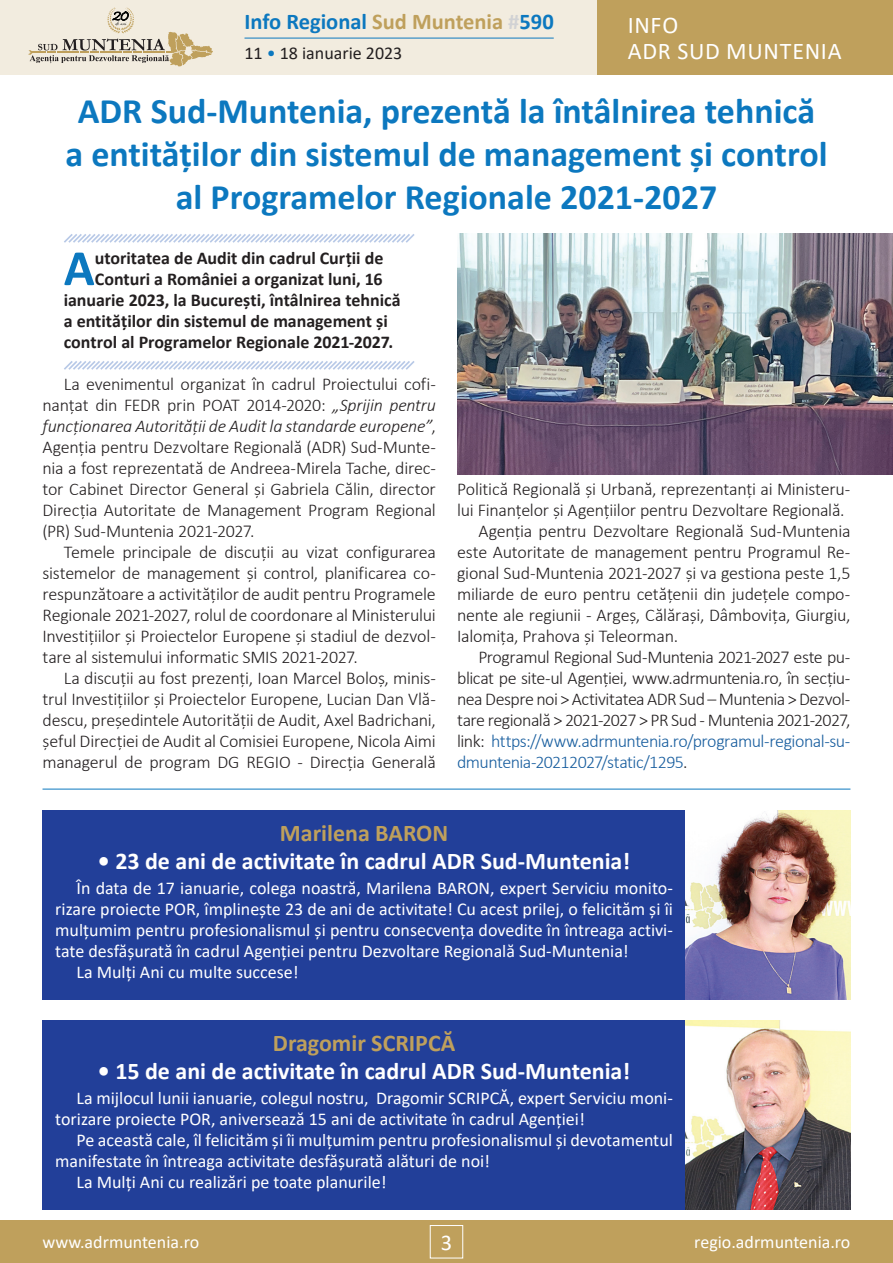
<style>
.page{position:relative;width:893px;height:1263px;background:#fff}
.page>*{position:absolute;margin:0;border:0;box-sizing:border-box;transform-origin:0 0}
.t1{font:700 51.15px "Calibri";color:#0c78bf}
.t2{font:700 36px/43.2px "Calibri";color:#0c78bf;text-align:center}
.t3{font:700 24px "Calibri";color:#fff}
.t4{font:700 24px "Calibri";color:#bfa05c}
.t5{font:24px/25.5px "Calibri";letter-spacing:.03em;color:#fff}
.t6{font:700 22.5px "Calibri";color:#0c78bf}
.t7{font:22.5px "Calibri";color:#fff}
.t8{font:300 18px/21px "Calibri";letter-spacing:-.015em;color:#231f20;text-align:justify}
.t9{font:18px/21px "Calibri";color:#fff}
.t10{font:700 18px "Calibri";letter-spacing:-.005em;color:#231f20}
.t11{font:300 18px "Calibri";letter-spacing:-.03em;color:#175d9e}
.t12{font:300 18px "Calibri";letter-spacing:-.035em;color:#231f20}
.t13{font:18px "Calibri";color:#231f20}
.s1{color:#bfa05c}
.s2{color:#d1d2d4}
.s3{color:#0c78bf}
.s4{font-style:italic}
.s5{color:#231f20}
</style>
<div class="page">
<div style="left:0;top:1220px;width:893px;height:43px;background:#bfa05c"></div>
<div style="left:430px;top:1225px;width:33px;height:33px;border:1px solid #fff"></div>
<div style="left:0;top:0;width:893px;height:75px;background:#f2ecdf"></div>
<div style="left:597px;top:0;width:296px;height:75px;background:#bfa05c"></div>
<hr style="left:244px;top:38px;width:310px;height:1px;background:#0c78bf">
<svg style="left:29px;top:8px;width:184px;height:58px"></svg>
<svg style="left:64px;top:234px;width:351px;height:9px"></svg>
<svg style="left:64px;top:361px;width:351px;height:9px"></svg>
<div style="left:43px;top:1020px;width:643px;height:189px;background:#223f99"></div>
<img style="left:686px;top:1020px;width:164px;height:189px">
<div style="left:43px;top:810px;width:643px;height:189px;background:#223f99"></div>
<img style="left:686px;top:810px;width:164px;height:189px">
<hr style="left:43px;top:789px;width:807px;height:1px;background:#0c78bf">
<img style="left:457px;top:234px;width:436px;height:240px">
<p class="t6" style="left:244px;top:6px;width:311px">Info Regional <span class="s1">Sud Muntenia</span> <span class="s2">#</span>590</p>
<p class="t13" style="left:244px;top:41px;width:159px">11 <span class="s3">•</span> 18 ianuarie 2023</p>
<h3 class="t5" style="left:628px;top:12px;width:216px">INFO<br>ADR SUD MUNTENIA</h3>
<h2 class="t2" style="left:65px;top:89px;width:764px">ADR Sud-Muntenia, prezentă la întâlnirea tehnică a entităților din sistemul de management și control al Programelor Regionale 2021-2027</h2>
<h1 class="t1" style="left:64px;top:232px;width:32px">A</h1>
<p class="t10" style="left:95px;top:245px;width:290px">utoritatea de Audit din cadrul Curții de</p>
<p class="t10" style="left:95px;top:266px;width:289px">Conturi a României a organizat luni, 16</p>
<p class="t10" style="left:64px;top:287px;width:338px">ianuarie 2023, la București, întâlnirea tehnică</p>
<p class="t10" style="left:64px;top:308px;width:325px">a entităților din sistemul de management și</p>
<p class="t10" style="left:64px;top:329px;width:331px">control al Programelor Regionale 2021-2027.</p>
<p class="t8" style="left:43px;top:373px;width:395px;text-indent:21px">La evenimentul organizat în cadrul Proiectului cofi&shy;nanțat din FEDR prin POAT 2014-2020: <span class="s4">„Sprijin pentru funcționarea Autorității de Audit la standarde europene”</span>, Agenția pentru Dezvoltare Regională (ADR) Sud-Munte&shy;nia a fost reprezentată de Andreea-Mirela Tache, direc&shy;tor Cabinet Director General și Gabriela Călin, director Direcția Autoritate de Management Program Regional (PR) Sud-Muntenia 2021-2027.</p>
<p class="t8" style="left:43px;top:541px;width:395px;text-indent:21px">Temele principale de discuții au vizat configurarea sistemelor de management și control, planificarea co&shy;respunzătoare a activităților de audit pentru Programele Regionale 2021-2027, rolul de coordonare al Ministerului Investițiilor și Proiectelor Europene și stadiul de dezvol&shy;tare al sistemului informatic SMIS 2021-2027.</p>
<p class="t8" style="left:43px;top:667px;width:395px;text-indent:21px">La discuții au fost prezenți, Ioan Marcel Boloș, minis&shy;trul Investițiilor și Proiectelor Europene, Lucian Dan Vlă&shy;descu, președintele Autorității de Audit, Axel Badrichani, șeful Direcției de Audit al Comisiei Europene, Nicola Aimi managerul de program DG REGIO - Direcția Generală</p>
<p class="t8" style="left:457px;top:478px;width:395px">Politică Regională și Urbană, reprezentanți ai Ministeru-</p>
<p class="t8" style="left:457px;top:499px;width:389px">lui Finanțelor și Agențiilor pentru Dezvoltare Regională.</p>
<p class="t8" style="left:478px;top:520px;width:374px">Agenția pentru Dezvoltare Regională Sud-Muntenia</p>
<p class="t8" style="left:457px;top:541px;width:395px">este Autoritate de management pentru Programul Re-</p>
<p class="t8" style="left:457px;top:562px;width:395px">gional Sud-Muntenia 2021-2027 și va gestiona peste 1,5</p>
<p class="t8" style="left:457px;top:584px;width:395px">miliarde de euro pentru cetățenii din județele compo-</p>
<p class="t8" style="left:457px;top:605px;width:395px">nente ale regiunii - Argeș, Călărași, Dâmbovița, Giurgiu,</p>
<p class="t8" style="left:457px;top:626px;width:222px">Ialomița, Prahova și Teleorman.</p>
<p class="t8" style="left:478px;top:647px;width:374px">Programul Regional Sud-Muntenia 2021-2027 este pu-</p>
<p class="t8" style="left:457px;top:668px;width:395px">blicat pe site-ul Agenției, www.adrmuntenia.ro, în secțiu-</p>
<p class="t8" style="left:457px;top:689px;width:395px">nea Despre noi &gt; Activitatea ADR Sud – Muntenia &gt; Dezvol-</p>
<p class="t12" style="left:457px;top:709px;width:395px">tare regională &gt; 2021-2027 &gt; PR Sud ‐ Muntenia 2021‐2027,</p>
<p class="t11" style="left:457px;top:730px;width:395px"><span class="s5">link:</span> https://www.adrmuntenia.ro/programul-regional-su-</p>
<p class="t11" style="left:457px;top:751px;width:232px">dmuntenia-20212027/static/1295<span class="s5">.</span></p>
<h3 class="t4" style="left:280px;top:816px;width:170px">Marilena BARON</h3>
<h3 class="t3" style="left:98px;top:844px;width:534px">• 23 de ani de activitate în cadrul ADR Sud-Muntenia!</h3>
<p class="t9" style="left:77px;top:877px;width:598px">În data de 17 ianuarie, colega noastră, Marilena BARON, expert Serviciu monito-</p>
<p class="t9" style="left:55px;top:898px;width:619px">rizare proiecte POR, împlinește 23 de ani de activitate! Cu acest prilej, o felicităm și îi</p>
<p class="t9" style="left:55px;top:919px;width:619px">mulțumim pentru profesionalismul și pentru consecvența dovedite în întreaga activi-</p>
<p class="t9" style="left:55px;top:940px;width:575px">tate desfășurată în cadrul Agenției pentru Dezvoltare Regională Sud-Muntenia!</p>
<p class="t9" style="left:77px;top:961px;width:224px">La Mulți Ani cu multe succese!</p>
<h3 class="t4" style="left:273px;top:1026px;width:184px">Dragomir SCRIPCĂ</h3>
<h3 class="t3" style="left:98px;top:1054px;width:534px">• 15 de ani de activitate în cadrul ADR Sud-Muntenia!</h3>
<p class="t9" style="left:55px;top:1087px;width:619px;text-indent:21px">La mijlocul lunii ianuarie, colegul nostru, Dragomir SCRIPCĂ, expert Serviciu moni&shy;torizare proiecte POR, aniversează 15 ani de activitate în cadrul Agenției!</p>
<p class="t9" style="left:77px;top:1129px;width:598px">Pe această cale, îl felicităm și îi mulțumim pentru profesionalismul și devotamentul</p>
<p class="t9" style="left:55px;top:1150px;width:436px">manifestate în întreaga activitate desfășurată alături de noi!</p>
<p class="t9" style="left:77px;top:1171px;width:312px">La Mulți Ani cu realizări pe toate planurile!</p>
<p class="t9" style="left:43px;top:1231px;width:158px">www.adrmuntenia.ro</p>
<p class="t7" style="left:441px;top:1226px;width:13px">3</p>
<p class="t9" style="left:694px;top:1231px;width:158px">regio.adrmuntenia.ro</p>
</div>
